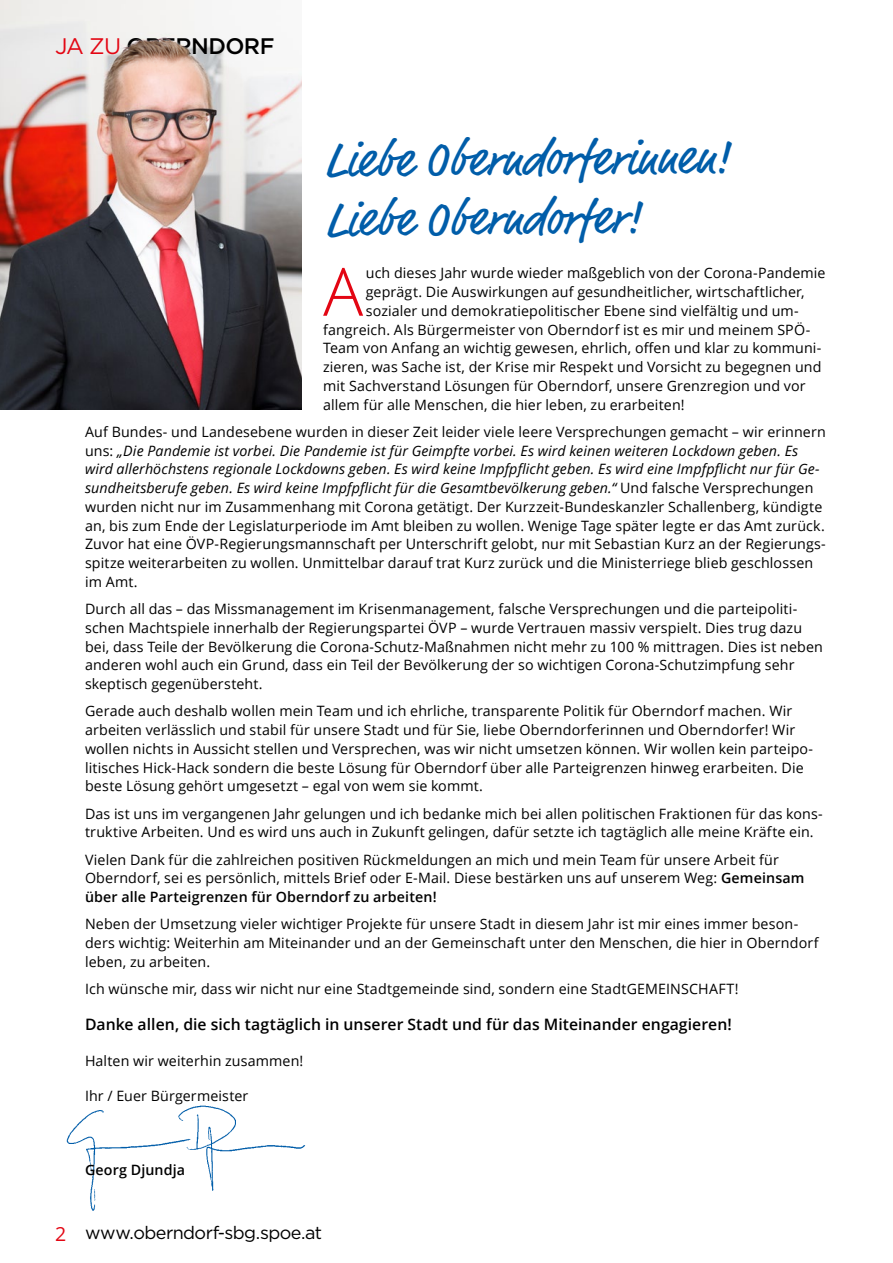
<style>
.page{position:relative;width:893px;height:1263px;background:#fff}
.page>*{position:absolute;margin:0;border:0;box-sizing:border-box;transform-origin:0 0}
.t1{font:300 66.75px "Open Sans";color:#e30613}
.t2{font:48.75px/59.8px "Market";letter-spacing:.005em;color:#005da9}
.t3{font:500 22.5px "Gotham";letter-spacing:-.025em;color:#000}
.t4{font:18px "Gotham";letter-spacing:-.03em;color:#000}
.t5{font:600 15.75px "Open Sans";letter-spacing:.005em;color:#000}
.t6{font:14.25px/18.8px "Open Sans";letter-spacing:.01em;color:#000}
.t7{font:600 14.25px "Open Sans";letter-spacing:.01em;color:#000}
.s1{font-weight:400;color:#e30613}
.s2{font-style:italic}
.s3{font-weight:600}
.s4{font-family:"Open Sans";font-size:19.5px;color:#e30613}
</style>
<div class="page">
<img style="left:0;top:0;width:302px;height:409px">
<img style="left:66px;top:1105px;width:240px;height:106px">
<h3 class="t3" style="left:55px;top:31px;width:221px"><span class="s1">JA ZU</span> OBERNDORF</h3>
<h2 class="t2" style="left:324px;top:133px;width:407px">Liebe Oberndorferinnen!<br>Liebe Oberndorfer!</h2>
<h1 class="t1" style="left:323px;top:246px;width:42px">A</h1>
<p class="t6" style="left:366px;top:263px;width:461px">uch dieses Jahr wurde wieder maßgeblich von der Corona-Pandemie</p>
<p class="t6" style="left:366px;top:282px;width:440px">geprägt. Die Auswirkungen auf gesundheitlicher, wirtschaftlicher,</p>
<p class="t6" style="left:366px;top:301px;width:434px">sozialer und demokratiepolitischer Ebene sind vielfältig und um-</p>
<p class="t6" style="left:323px;top:320px;width:489px">fangreich. Als Bürgermeister von Oberndorf ist es mir und meinem SPÖ-</p>
<p class="t6" style="left:323px;top:338px;width:500px">Team von Anfang an wichtig gewesen, ehrlich, offen und klar zu kommuni-</p>
<p class="t6" style="left:323px;top:357px;width:500px">zieren, was Sache ist, der Krise mir Respekt und Vorsicht zu begegnen und</p>
<p class="t6" style="left:323px;top:376px;width:484px">mit Sachverstand Lösungen für Oberndorf, unsere Grenzregion und vor</p>
<p class="t6" style="left:323px;top:395px;width:363px">allem für alle Menschen, die hier leben, zu erarbeiten!</p>
<p class="t6" style="left:85px;top:422px;width:742px">Auf Bundes- und Landesebene wurden in dieser Zeit leider viele leere Versprechungen gemacht – wir erinnern uns: <span class="s2">„Die Pandemie ist vorbei. Die Pandemie ist für Geimpfte vorbei. Es wird keinen weiteren Lockdown geben. Es wird allerhöchstens regionale Lockdowns geben. Es wird keine Impfpflicht geben. Es wird eine Impfpflicht nur für Ge&shy;sundheitsberufe geben. Es wird keine Impfpflicht für die Gesamtbevölkerung geben.“</span> Und falsche Versprechungen wurden nicht nur im Zusammenhang mit Corona getätigt. Der Kurzzeit-Bundeskanzler Schallenberg, kündigte an, bis zum Ende der Legislaturperiode im Amt bleiben zu wollen. Wenige Tage später legte er das Amt zurück.<br>Zuvor hat eine ÖVP-Regierungsmannschaft per Unterschrift gelobt, nur mit Sebastian Kurz an der Regierungs&shy;spitze weiterarbeiten zu wollen. Unmittelbar darauf trat Kurz zurück und die Ministerriege blieb geschlossen im Amt.</p>
<p class="t6" style="left:85px;top:599px;width:739px">Durch all das – das Missmanagement im Krisenmanagement, falsche Versprechungen und die parteipoliti&shy;schen Machtspiele innerhalb der Regierungspartei ÖVP – wurde Vertrauen massiv verspielt. Dies trug dazu bei, dass Teile der Bevölkerung die Corona-Schutz-Maßnahmen nicht mehr zu 100 % mittragen. Dies ist neben anderen wohl auch ein Grund, dass ein Teil der Bevölkerung der so wichtigen Corona-Schutzimpfung sehr skeptisch gegenübersteht.</p>
<p class="t6" style="left:85px;top:701px;width:730px">Gerade auch deshalb wollen mein Team und ich ehrliche, transparente Politik für Oberndorf machen. Wir arbeiten verlässlich und stabil für unsere Stadt und für Sie, liebe Oberndorferinnen und Oberndorfer! Wir wollen nichts in Aussicht stellen und Versprechen, was wir nicht umsetzen können. Wir wollen kein parteipo&shy;litisches Hick-Hack sondern die beste Lösung für Oberndorf über alle Parteigrenzen hinweg erarbeiten. Die beste Lösung gehört umgesetzt – egal von wem sie kommt.</p>
<p class="t6" style="left:85px;top:804px;width:739px">Das ist uns im vergangenen Jahr gelungen und ich bedanke mich bei allen politischen Fraktionen für das kons&shy;truktive Arbeiten. Und es wird uns auch in Zukunft gelingen, dafür setzte ich tagtäglich alle meine Kräfte ein.</p>
<p class="t6" style="left:85px;top:850px;width:721px">Vielen Dank für die zahlreichen positiven Rückmeldungen an mich und mein Team für unsere Arbeit für<br>Oberndorf, sei es persönlich, mittels Brief oder E-Mail. Diese bestärken uns auf unserem Weg: <span class="s3">Gemeinsam über alle Parteigrenzen für Oberndorf zu arbeiten!</span></p>
<p class="t6" style="left:85px;top:914px;width:735px">Neben der Umsetzung vieler wichtiger Projekte für unsere Stadt in diesem Jahr ist mir eines immer beson&shy;ders wichtig: Weiterhin am Miteinander und an der Gemeinschaft unter den Menschen, die hier in Oberndorf leben, zu arbeiten.</p>
<p class="t6" style="left:85px;top:979px;width:655px">Ich wünsche mir, dass wir nicht nur eine Stadtgemeinde sind, sondern eine StadtGEMEINSCHAFT!</p>
<p class="t5" style="left:85px;top:1013px;width:648px">Danke allen, die sich tagtäglich in unserer Stadt und für das Miteinander engagieren!</p>
<p class="t6" style="left:85px;top:1051px;width:220px">Halten wir weiterhin zusammen!</p>
<p class="t6" style="left:85px;top:1086px;width:165px">Ihr / Euer Bürgermeister</p>
<p class="t7" style="left:85px;top:1160px;width:101px">Georg Djundja</p>
<p class="t4" style="left:55px;top:1221px;width:268px"><span class="s4">2</span> www.oberndorf-sbg.spoe.at</p>
</div>
